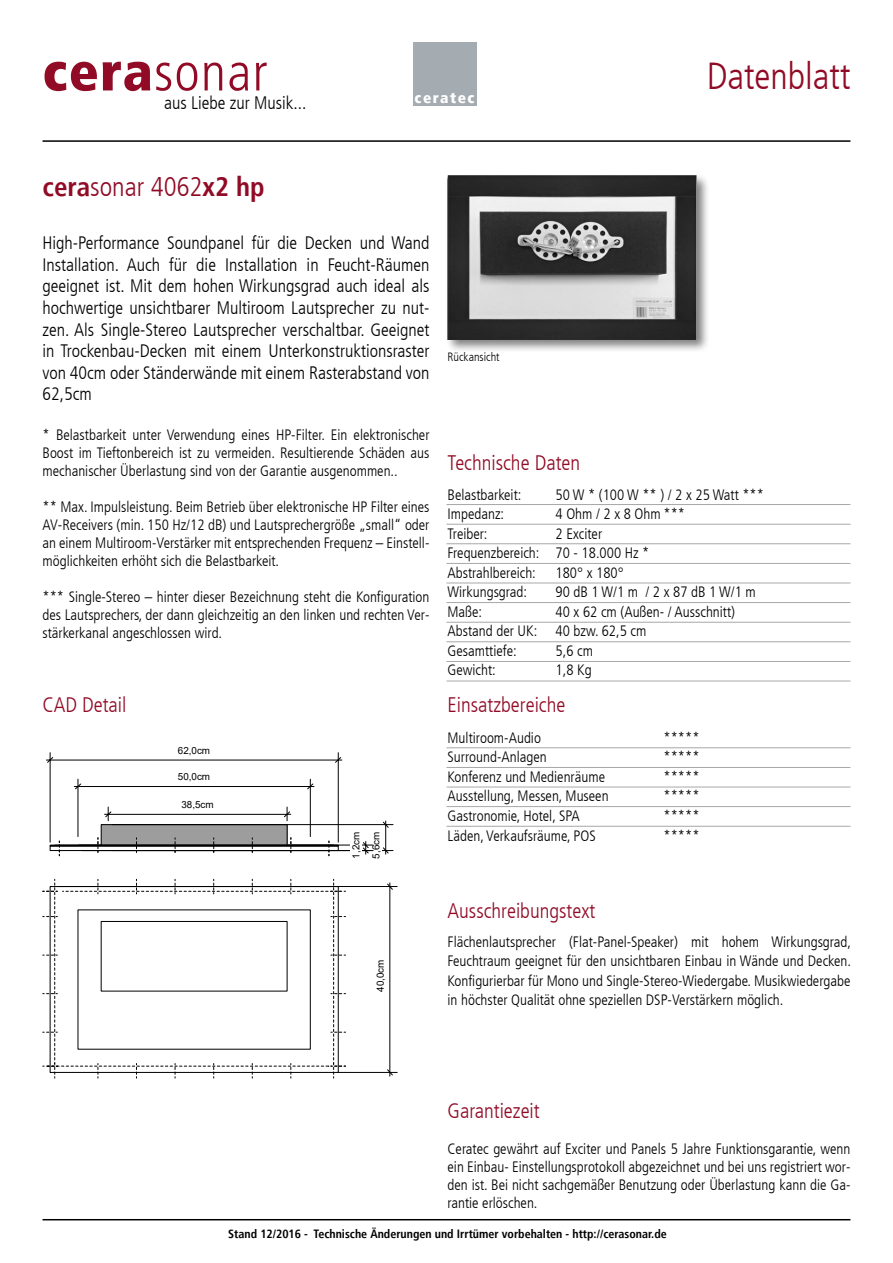
<style>
.page{position:relative;width:893px;height:1263px;background:#fff}
.page>*{position:absolute;margin:0;border:0;box-sizing:border-box;transform-origin:0 0}
.t1{font:300 condensed 54px "Frutiger LT";letter-spacing:.025em;color:#910b26}
.t2{font:300 condensed 37.5px "Frutiger LT";color:#910b26}
.t3{font:300 condensed 27px "Frutiger LT";color:#910b26}
.t4{font:300 condensed 21px "Frutiger LT";color:#910b26}
.t5{font:300 condensed 18px/21.6px "Frutiger LT";color:#000;text-align:justify}
.t6{font:300 condensed 15px/18px "Frutiger LT";color:#000;text-align:justify}
.t7{font:900 condensed 15px "Frutiger LT";letter-spacing:.1em;color:#fff}
.t8{font:700 condensed 12px "Frutiger LT";color:#000}
.t9{font:300 condensed 12px "Frutiger LT";color:#000}
.t10{font:9.9px "Arial";color:#000}
.s1{font-weight:900}
.s2{font-weight:700}
</style>
<div class="page">
<svg style="left:446px;top:504px;width:404px;height:1px"></svg>
<svg style="left:446px;top:524px;width:404px;height:1px"></svg>
<svg style="left:446px;top:543px;width:404px;height:1px"></svg>
<svg style="left:446px;top:563px;width:404px;height:1px"></svg>
<svg style="left:446px;top:582px;width:404px;height:1px"></svg>
<div style="left:413px;top:43px;width:63px;height:63px;background:#a4acb1"></div>
<hr style="left:43px;top:140px;width:807px;height:2px;background:#000">
<hr style="left:43px;top:1219px;width:807px;height:1px;background:#000">
<svg style="left:446px;top:602px;width:404px;height:1px"></svg>
<svg style="left:446px;top:622px;width:404px;height:1px"></svg>
<svg style="left:446px;top:641px;width:404px;height:1px"></svg>
<svg style="left:446px;top:661px;width:404px;height:1px"></svg>
<svg style="left:446px;top:680px;width:404px;height:1px"></svg>
<div style="left:445px;top:174px;width:265px;height:179px;background:#000;opacity:.5"></div>
<img style="left:448px;top:176px;width:248px;height:163px">
<svg style="left:446px;top:747px;width:404px;height:1px"></svg>
<svg style="left:446px;top:767px;width:404px;height:1px"></svg>
<svg style="left:446px;top:786px;width:404px;height:1px"></svg>
<svg style="left:446px;top:806px;width:404px;height:1px"></svg>
<svg style="left:446px;top:826px;width:404px;height:1px"></svg>
<hr style="left:50px;top:753px;width:1px;height:89px;background:#000">
<hr style="left:338px;top:753px;width:1px;height:89px;background:#000">
<svg style="left:46px;top:756px;width:296px;height:7px"></svg>
<hr style="left:50px;top:760px;width:288px;height:1px;background:#000">
<svg style="left:74px;top:779px;width:241px;height:45px"></svg>
<hr style="left:108px;top:814px;width:179px;height:1px;background:#000">
<div style="left:181px;top:799px;width:33px;height:12px;background:#fff"></div>
<svg style="left:42px;top:879px;width:293px;height:199px"></svg>
<svg style="left:43px;top:891px;width:14px;height:1px"></svg>
<svg style="left:43px;top:993px;width:14px;height:1px"></svg>
<svg style="left:43px;top:955px;width:14px;height:1px"></svg>
<svg style="left:43px;top:916px;width:14px;height:1px"></svg>
<div style="left:50px;top:846px;width:288px;height:5px;border:1px solid #000"></div>
<div style="left:50px;top:845px;width:288px;height:1px;border:1px solid #000"></div>
<svg style="left:58px;top:824px;width:340px;height:252px"></svg>
<svg style="left:386px;top:883px;width:8px;height:193px"></svg>
<hr style="left:390px;top:886px;width:1px;height:186px;background:#000">
<div style="left:375px;top:959px;width:11px;height:33px;background:#fff"></div>
<hr style="left:112px;top:824px;width:281px;height:1px;background:#000">
<hr style="left:112px;top:850px;width:281px;height:1px;background:#000">
<svg style="left:382px;top:821px;width:7px;height:33px"></svg>
<div style="left:371px;top:831px;width:11px;height:27px;background:#fff"></div>
<hr style="left:79px;top:845px;width:294px;height:1px;background:#000">
<hr style="left:82px;top:850px;width:291px;height:1px;background:#000">
<svg style="left:362px;top:841px;width:7px;height:13px"></svg>
<div style="left:351px;top:831px;width:11px;height:27px;background:#fff"></div>
<svg style="left:43px;top:1032px;width:14px;height:1px"></svg>
<svg style="left:331px;top:1032px;width:15px;height:1px"></svg>
<h1 class="t1" style="left:43px;top:41px;width:227px"><span class="s1">cera</span>sonar</h1>
<p class="t5" style="left:164px;top:92px;width:144px">aus Liebe zur Musik...</p>
<h3 class="t3" style="left:43px;top:171px;width:224px"><span class="s2">cera</span>sonar 4062<span class="s2">x2 hp</span></h3>
<p class="t7" style="left:415px;top:88px;width:61px">ceratec</p>
<h2 class="t2" style="left:707px;top:54px;width:145px">Datenblatt</h2>
<p class="t5" style="left:43px;top:232px;width:388px">High-Performance Soundpanel für die Decken und Wand Installation. Auch für die Installation in Feucht-Räumen geeignet ist. Mit dem hohen Wirkungsgrad auch ideal als hochwertige unsichtbarer Multiroom Lautsprecher zu nut&shy;zen. Als Single-Stereo Lautsprecher verschaltbar. Geeignet in Trockenbau-Decken mit einem Unterkonstruktionsraster von 40cm oder Ständerwände mit einem Rasterabstand von 62,5cm</p>
<p class="t6" style="left:43px;top:426px;width:388px">* Belastbarkeit unter Verwendung eines HP-Filter. Ein elektronischer Boost im Tieftonbereich ist zu vermeiden. Resultierende Schäden aus mechanischer Überlastung sind von der Garantie ausgenommen..</p>
<p class="t6" style="left:43px;top:498px;width:388px">** Max. Impulsleistung. Beim Betrieb über elektronische HP Filter eines AV-Receivers (min. 150 Hz/12 dB) und Lautsprechergröße „small“ oder an einem Multiroom-Verstärker mit entsprechenden Frequenz – Einstell&shy;möglichkeiten erhöht sich die Belastbarkeit.</p>
<p class="t6" style="left:43px;top:588px;width:388px">*** Single-Stereo – hinter dieser Bezeichnung steht die Konfiguration des Lautsprechers, der dann gleichzeitig an den linken und rechten Ver&shy;stärkerkanal angeschlossen wird.</p>
<h3 class="t4" style="left:43px;top:693px;width:86px">CAD Detail</h3>
<p class="t10" style="left:178px;top:743px;width:34px">62,0cm</p>
<p class="t10" style="left:178px;top:770px;width:34px">50,0cm</p>
<p class="t10" style="left:181px;top:798px;width:34px">38,5cm</p>
<p class="t10" style="left:349px;top:858px;width:28px;rotate:-90deg">1,2cm</p>
<p class="t10" style="left:369px;top:858px;width:28px;rotate:-90deg">5,6cm</p>
<p class="t10" style="left:374px;top:992px;width:34px;rotate:-90deg">40,0cm</p>
<p class="t9" style="left:448px;top:350px;width:53px">Rückansicht</p>
<h3 class="t4" style="left:448px;top:451px;width:134px">Technische Daten</h3>
<p class="t6" style="left:448px;top:485px;width:75px">Belastbarkeit:</p>
<p class="t6" style="left:556px;top:485px;width:210px">50 W * (100 W ** ) / 2 x 25 Watt ***</p>
<p class="t6" style="left:448px;top:505px;width:58px">Impedanz:</p>
<p class="t6" style="left:556px;top:505px;width:131px">4 Ohm / 2 x 8 Ohm ***</p>
<p class="t6" style="left:448px;top:524px;width:42px">Treiber:</p>
<p class="t6" style="left:448px;top:524px;width:203px;line-height:19.5px;text-align:left;text-indent:108px">2 Exciter<br>Frequenzbereich: 70 - 18.000 Hz *<br>Abstrahlbereich:</p>
<p class="t6" style="left:556px;top:563px;width:70px">180° x 180°</p>
<p class="t6" style="left:448px;top:583px;width:81px">Wirkungsgrad:</p>
<p class="t6" style="left:556px;top:583px;width:202px">90 dB 1 W/1 m / 2 x 87 dB 1 W/1 m</p>
<p class="t6" style="left:448px;top:602px;width:36px">Maße:</p>
<p class="t6" style="left:448px;top:602px;width:289px;line-height:19.5px;text-align:left;text-indent:108px">40 x 62 cm (Außen- / Ausschnitt)<br>Abstand der UK: 40 bzw. 62,5 cm<br>Gesamttiefe:</p>
<p class="t6" style="left:556px;top:641px;width:39px">5,6 cm</p>
<p class="t6" style="left:448px;top:661px;width:50px">Gewicht:</p>
<p class="t6" style="left:556px;top:661px;width:38px">1,8 Kg</p>
<h3 class="t4" style="left:448px;top:693px;width:119px">Einsatzbereiche</h3>
<p class="t6" style="left:448px;top:729px;width:95px">Multiroom-Audio</p>
<p class="t6" style="left:664px;top:729px;width:38px">*****</p>
<p class="t6" style="left:448px;top:748px;width:101px">Surround-Anlagen</p>
<p class="t6" style="left:664px;top:748px;width:38px">*****</p>
<p class="t6" style="left:448px;top:768px;width:159px">Konferenz und Medienräume</p>
<p class="t6" style="left:664px;top:768px;width:38px">*****</p>
<p class="t6" style="left:448px;top:787px;width:163px">Ausstellung, Messen, Museen</p>
<p class="t6" style="left:664px;top:787px;width:38px">*****</p>
<p class="t6" style="left:448px;top:807px;width:134px">Gastronomie, Hotel, SPA</p>
<p class="t6" style="left:664px;top:807px;width:38px">*****</p>
<p class="t6" style="left:448px;top:826px;width:150px">Läden, Verkaufsräume, POS</p>
<p class="t6" style="left:664px;top:826px;width:38px">*****</p>
<h3 class="t4" style="left:448px;top:898px;width:149px">Ausschreibungstext</h3>
<p class="t6" style="left:448px;top:932px;width:405px;line-height:19.5px">Flächenlautsprecher (Flat-Panel-Speaker) mit hohem Wirkungsgrad, Feuchtraum geeignet für den unsichtbaren Einbau in Wände und Decken.<br>Konfigurierbar für Mono und Single-Stereo-Wiedergabe. Musikwiedergabe in höchster Qualität ohne speziellen DSP-Verstärkern möglich.</p>
<h3 class="t4" style="left:448px;top:1099px;width:94px">Garantiezeit</h3>
<p class="t6" style="left:448px;top:1140px;width:404px">Ceratec gewährt auf Exciter und Panels 5 Jahre Funktionsgarantie, wenn ein Einbau- Einstellungsprotokoll abgezeichnet und bei uns registriert wor&shy;den ist. Bei nicht sachgemäßer Benutzung oder Überlastung kann die Ga&shy;rantie erlöschen.</p>
<p class="t8" style="left:228px;top:1226px;width:440px">Stand 12/2016 - Technische Änderungen und Irrtümer vorbehalten - http://cerasonar.de</p>
</div>
